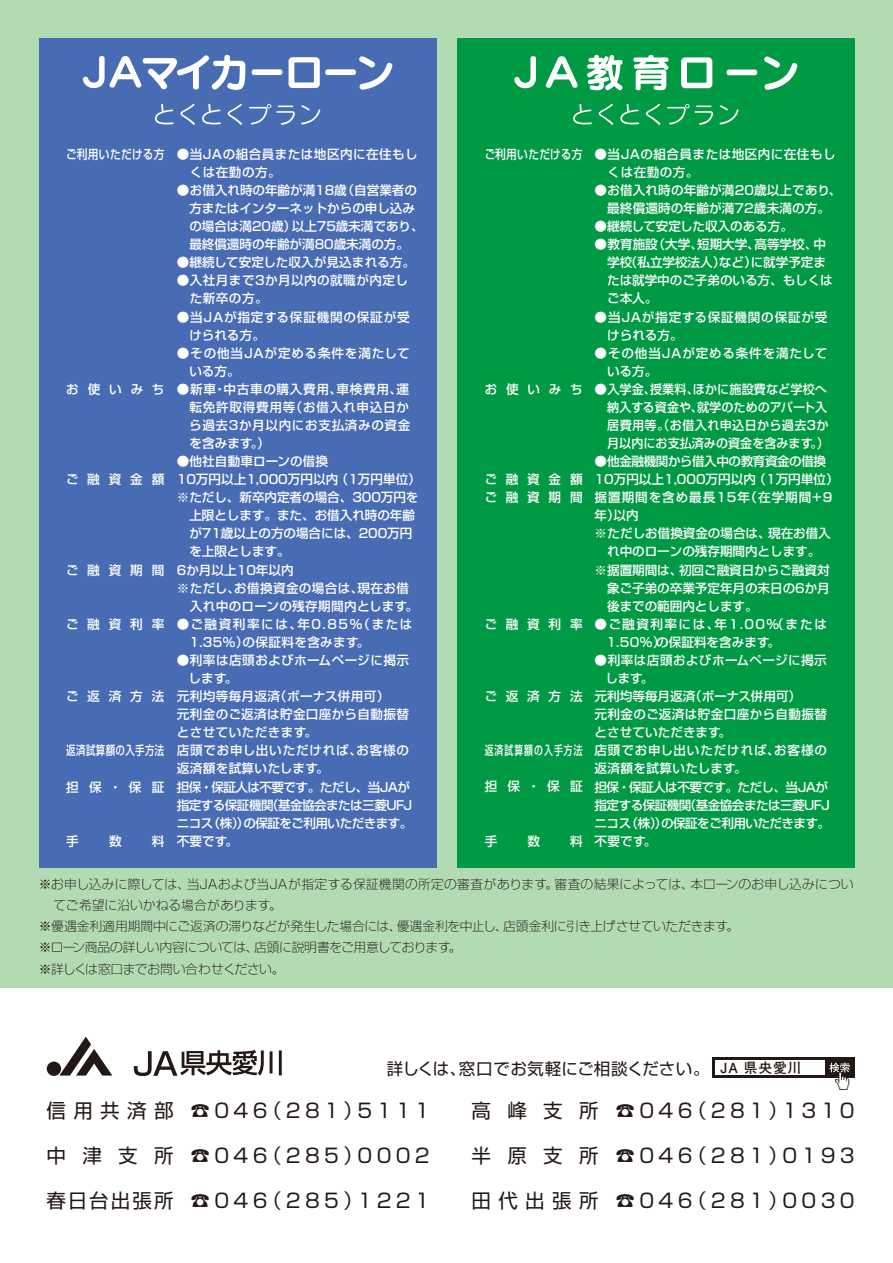
<style>
.page{position:relative;width:893px;height:1263px;background:#fff}
.page>*{position:absolute;margin:0;border:0;box-sizing:border-box;transform-origin:0 0}
.t1{font:19.5px "Shin Go Pro";letter-spacing:.225em;color:#221815}
.t2{font:16.5px "Shin Go Pro";letter-spacing:.01em;color:#221815}
.t3{font:300 expanded 12.75px "Shin Go Pro";letter-spacing:-.005em;color:#221815}
.t4{font:300 expanded 12.75px "Shin Go Pro";letter-spacing:-.025em;color:#221815}
.t5{font:300 expanded 12.75px "Shin Go Pro";letter-spacing:-.03em;color:#221815}
.t6{font:500 12.6px/18px "Shin Go Pro";letter-spacing:.01em;color:#fff}
.t7{font:500 12.6px/18px "Shin Go Pro";letter-spacing:.03em;color:#fff}
.t8{font:500 12.6px/18px "Shin Go Pro";letter-spacing:-.045em;color:#fff}
.t9{font:500 12.6px/18px "Shin Go Pro";letter-spacing:.065em;color:#fff}
.t10{font:500 12.6px/18px "Shin Go Pro";letter-spacing:.035em;color:#fff}
.t11{font:500 12.6px/18px "Shin Go Pro";letter-spacing:.06em;color:#fff}
.t12{font:500 12.6px "Shin Go Pro";letter-spacing:.04em;color:#fff}
.t13{font:500 12.6px/18px "Shin Go Pro";letter-spacing:.08em;color:#fff}
.t14{font:500 12.6px/18px "Shin Go Pro";letter-spacing:.085em;color:#fff}
.t15{font:500 12.6px/18.1px "Shin Go Pro";letter-spacing:.705em;color:#fff}
.t16{font:500 12.6px "Shin Go Pro";letter-spacing:.125em;color:#fff;scale:.7 1}
.t17{font:500 12.6px "Shin Go Pro";letter-spacing:.04em;color:#fff;scale:.75 1}
.t18{font:500 12.6px "Shin Go Pro";letter-spacing:.01em;color:#fff;scale:.85 1}
.t19{font:500 12.6px "Shin Go Pro";letter-spacing:.03em;color:#fff;scale:.85 1}
.s1{font-family:"Futo Go B101 Pro";font-weight:700;font-size:13.95px}
</style>
<div class="page">
<div style="left:0;top:0;width:893px;height:987px;background:#b2dab3"></div>
<div style="left:39px;top:38px;width:398px;height:829px;background:#486cb3"></div>
<div style="left:457px;top:38px;width:398px;height:829px;background:#094"></div>
<svg style="left:514px;top:56px;width:22px;height:32px"></svg>
<svg style="left:546px;top:56px;width:32px;height:32px"></svg>
<svg style="left:587px;top:55px;width:35px;height:35px"></svg>
<svg style="left:633px;top:55px;width:35px;height:35px"></svg>
<svg style="left:681px;top:57px;width:31px;height:31px"></svg>
<div style="left:726px;top:70px;width:31px;height:5px;background:#fff;border-radius:3px"></div>
<svg style="left:764px;top:56px;width:33px;height:34px"></svg>
<svg style="left:573px;top:104px;width:19px;height:20px"></svg>
<svg style="left:599px;top:104px;width:14px;height:21px"></svg>
<svg style="left:620px;top:104px;width:19px;height:20px"></svg>
<svg style="left:646px;top:104px;width:14px;height:21px"></svg>
<svg style="left:667px;top:104px;width:46px;height:21px"></svg>
<svg style="left:719px;top:105px;width:19px;height:19px"></svg>
<svg style="left:83px;top:55px;width:162px;height:35px"></svg>
<div style="left:252px;top:69px;width:30px;height:6px;background:#fff;border-radius:3px"></div>
<svg style="left:289px;top:57px;width:31px;height:31px"></svg>
<div style="left:325px;top:69px;width:31px;height:6px;background:#fff;border-radius:3px"></div>
<svg style="left:359px;top:56px;width:33px;height:34px"></svg>
<svg style="left:155px;top:104px;width:19px;height:20px"></svg>
<svg style="left:180px;top:104px;width:15px;height:21px"></svg>
<svg style="left:202px;top:104px;width:19px;height:20px"></svg>
<svg style="left:228px;top:104px;width:14px;height:21px"></svg>
<svg style="left:249px;top:104px;width:46px;height:21px"></svg>
<svg style="left:301px;top:105px;width:19px;height:19px"></svg>
<div style="left:712px;top:1058px;width:143px;height:20px;background:#221815"></div>
<div style="left:715px;top:1060px;width:109px;height:15px;background:#fff"></div>
<svg style="left:829px;top:1063px;width:21px;height:27px"></svg>
<div style="left:47px;top:1061px;width:14px;height:15px;background:#221815;border-radius:50%"></div>
<svg style="left:59px;top:1037px;width:53px;height:38px"></svg>
<svg style="left:134px;top:1050px;width:148px;height:26px"></svg>
<p class="t19" style="left:66px;top:144px;width:117px">ご利用いただける方</p>
<p class="t10" style="left:177px;top:144px;width:243px">●当JAの組合員または地区内に在住もし　くは在勤の方。</p>
<p class="t10" style="left:595px;top:144px;width:243px">●当JAの組合員または地区内に在住もし　くは在勤の方。</p>
<p class="t18" style="left:485px;top:144px;width:117px">ご利用いただける方</p>
<p class="t6" style="left:66px;top:379px;width:100px">お使いみち</p>
<p class="t6" style="left:66px;top:469px;width:100px">ご融資金額</p>
<p class="t6" style="left:66px;top:559px;width:100px">ご融資期間</p>
<p class="t6" style="left:66px;top:614px;width:100px">ご融資利率</p>
<p class="t6" style="left:66px;top:686px;width:100px">ご返済方法</p>
<p class="t17" style="left:66px;top:740px;width:132px">返済試算額の入手方法</p>
<p class="t6" style="left:66px;top:776px;width:100px">担 保・保 証</p>
<p class="t6" style="left:177px;top:180px;width:248px">●お借入れ時の年齢が満18歳（自営業者の　方またはインターネットからの申し込み　の場合は満20歳）以上75歳未満であり、　最終償還時の年齢が満80歳未満の方。</p>
<p class="t6" style="left:177px;top:252px;width:240px">●継続して安定した収入が見込まれる方。</p>
<p class="t10" style="left:177px;top:270px;width:233px">●入社月まで3か月以内の就職が内定し　た新卒の方。</p>
<p class="t9" style="left:189px;top:306px;width:222px;text-indent:-13px">●当JAが指定する保証機関の保証が受けられる方。</p>
<p class="t9" style="left:189px;top:342px;width:222px;text-indent:-13px">●その他当JAが定める条件を満たしている方。</p>
<p class="t6" style="left:189px;top:379px;width:223px;text-align:justify;text-indent:-12px">●新車・中古車の購入費用、車検費用、運転免許取得費用等（お借入れ申込日から過去3か月以内にお支払済みの資金を含みます。）</p>
<p class="t6" style="left:177px;top:451px;width:246px">●他社自動車ローンの借換<br>10万円以上1,000万円以内（1万円単位）※ただし、新卒内定者の場合、300万円を　上限とします。また、お借入れ時の年齢　が71歳以上の方の場合には、200万円　を上限とします。</p>
<p class="t7" style="left:177px;top:559px;width:243px">6か月以上10年以内<br>※ただし、お借換資金の場合は、現在お借　入れ中のローンの残存期間内とします。</p>
<p class="t14" style="left:189px;top:614px;width:225px;text-indent:-13px">●ご融資利率には、年0.85％（または<br>1.35％）の保証料を含みます。</p>
<p class="t12" style="left:177px;top:650px;width:234px">●利率は店頭およびホームページに掲示</p>
<p class="t6" style="left:189px;top:668px;width:50px">します。</p>
<p class="t7" style="left:177px;top:686px;width:214px">元利均等毎月返済（ボーナス併用可）</p>
<p class="t7" style="left:177px;top:704px;width:234px">元利金のご返済は貯金口座から自動振替</p>
<p class="t7" style="left:177px;top:722px;width:142px">とさせていただきます。</p>
<p class="t11" style="left:177px;top:740px;width:234px">店頭でお申し出いただければ、お客様の</p>
<p class="t7" style="left:177px;top:758px;width:154px">返済額を試算いたします。</p>
<p class="t8" style="left:177px;top:776px;width:235px">担保・保証人は不要です。ただし、当JAが</p>
<p class="t8" style="left:177px;top:794px;width:237px">指定する保証機関（基金協会または三菱UFJ</p>
<p class="t8" style="left:177px;top:812px;width:237px">ニコス（株））の保証をご利用いただきます。</p>
<p class="t6" style="left:485px;top:379px;width:99px">お使いみち</p>
<p class="t15" style="left:485px;top:469px;width:99px">ご融資金額ご融資期間</p>
<p class="t6" style="left:485px;top:613px;width:99px">ご融資利率</p>
<p class="t6" style="left:485px;top:686px;width:99px">ご返済方法</p>
<p class="t16" style="left:485px;top:740px;width:141px">返済試算額の入手方法</p>
<p class="t6" style="left:485px;top:776px;width:99px">担 保・保 証</p>
<p class="t6" style="left:595px;top:180px;width:248px;text-align:center">●お借入れ時の年齢が満20歳以上であり、最終償還時の年齢が満72歳未満の方。</p>
<p class="t6" style="left:595px;top:216px;width:200px">●継続して安定した収入のある方。</p>
<p class="t6" style="left:595px;top:234px;width:240px">●教育施設（大学、短期大学、高等学校、中　学校（私立学校法人）など）に就学予定ま　たは就学中のご子弟のいる方、もしくは　ご本人。</p>
<p class="t9" style="left:607px;top:306px;width:222px;text-indent:-13px">●当JAが指定する保証機関の保証が受けられる方。</p>
<p class="t9" style="left:607px;top:342px;width:222px;text-indent:-13px">●その他当JAが定める条件を満たしている方。</p>
<p class="t6" style="left:607px;top:378px;width:223px;text-indent:-13px">●入学金、授業料、ほかに施設費など学校へ納入する資金や、就学のためのアパート入居費用等。（お借入れ申込日から過去3か月以内にお支払済みの資金を含みます。）</p>
<p class="t6" style="left:595px;top:451px;width:246px">●他金融機関から借入中の教育資金の借換<br>10万円以上1,000万円以内（1万円単位）据置期間を含め最長15年（在学期間+9年）以内<br>※ただしお借換資金の場合は、現在お借入　れ中のローンの残存期間内とします。<br>※据置期間は、初回ご融資日からご融資対　象ご子弟の卒業予定年月の末日の6か月　後までの範囲内とします。</p>
<p class="t13" style="left:606px;top:613px;width:222px;text-indent:-12px">●ご融資利率には、年1.00％（または<br>1.50％）の保証料を含みます。</p>
<p class="t12" style="left:595px;top:650px;width:234px">●利率は店頭およびホームページに掲示</p>
<p class="t6" style="left:605px;top:668px;width:49px">します。</p>
<p class="t6" style="left:595px;top:686px;width:208px">元利均等毎月返済（ボーナス併用可）</p>
<p class="t7" style="left:595px;top:704px;width:234px">元利金のご返済は貯金口座から自動振替</p>
<p class="t6" style="left:595px;top:722px;width:138px">とさせていただきます。</p>
<p class="t11" style="left:595px;top:740px;width:234px">店頭でお申し出いただければ、お客様の返済額を試算いたします。</p>
<p class="t8" style="left:595px;top:776px;width:237px">担保・保証人は不要です。ただし、当JAが指定する保証機関（基金協会または三菱UFJニコス（株））の保証をご利用いただきます。</p>
<p class="t6" style="left:485px;top:830px;width:14px">手</p>
<p class="t6" style="left:527px;top:830px;width:14px">数</p>
<p class="t6" style="left:570px;top:830px;width:88px">料 不要です。</p>
<p class="t3" style="left:39px;top:873px;width:816px">※お申し込みに際しては、当JAおよび当JAが指定する保証機関の所定の審査があります。審査の結果によっては、本ローンのお申し込みについ</p>
<p class="t3" style="left:53px;top:894px;width:230px">てご希望に沿いかねる場合があります。</p>
<p class="t3" style="left:39px;top:916px;width:702px">※優遇金利適用期間中にご返済の滞りなどが発生した場合には、優遇金利を中止し、店頭金利に引き上げさせていただきます。</p>
<p class="t4" style="left:39px;top:937px;width:424px">※ローン商品の詳しい内容については、店頭に説明書をご用意しております。</p>
<p class="t5" style="left:39px;top:958px;width:247px">※詳しくは窓口までお問い合わせください。</p>
<p class="t6" style="left:66px;top:830px;width:14px">手</p>
<p class="t6" style="left:109px;top:830px;width:14px">数</p>
<p class="t6" style="left:152px;top:830px;width:88px">料 不要です。</p>
<h1 class="t1" style="left:47px;top:1095px;width:128px">信用共済部</h1>
<h1 class="t1" style="left:47px;top:1140px;width:128px">中津支所</h1>
<h1 class="t1" style="left:47px;top:1185px;width:129px">春日台出張所</h1>
<h2 class="t2" style="left:387px;top:1055px;width:416px">詳しくは、窓口でお気軽にご相談ください。 <span class="s1">JA 県央愛川</span></h2>
<h1 class="t1" style="left:191px;top:1095px;width:241px">☎046（281）5111</h1>
<h1 class="t1" style="left:191px;top:1140px;width:241px">☎046（285）0002</h1>
<h1 class="t1" style="left:191px;top:1185px;width:241px">☎046（285）1221</h1>
<h1 class="t1" style="left:471px;top:1095px;width:129px">高峰支所</h1>
<h1 class="t1" style="left:471px;top:1140px;width:129px">半原支所</h1>
<h1 class="t1" style="left:471px;top:1185px;width:128px">田代出張所</h1>
<h1 class="t1" style="left:615px;top:1095px;width:241px">☎046（281）1310</h1>
<h1 class="t1" style="left:615px;top:1140px;width:241px">☎046（281）0193</h1>
<h1 class="t1" style="left:615px;top:1185px;width:241px">☎046（281）0030</h1>
</div>
